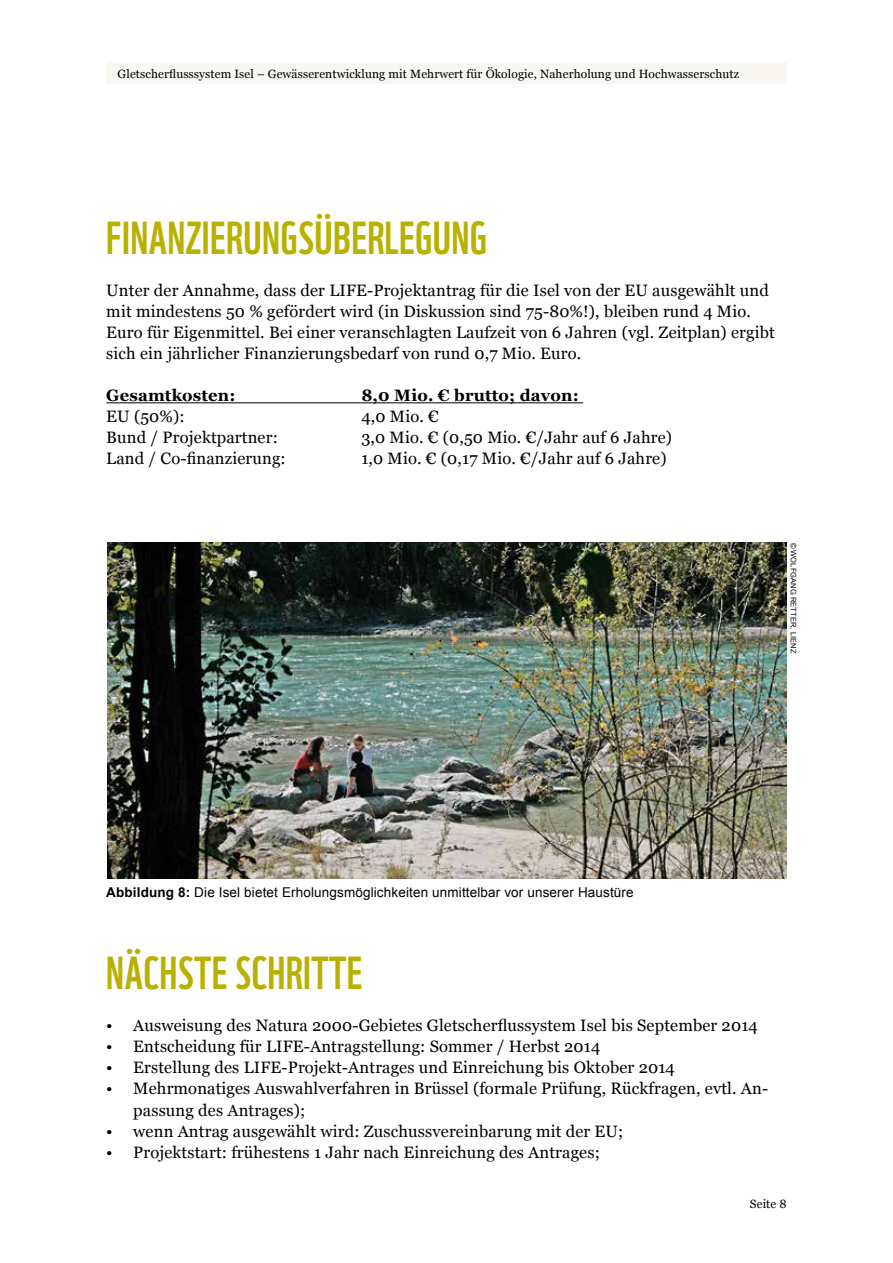
<style>
.page{position:relative;width:893px;height:1263px;background:#fff}
.page>*{position:absolute;margin:0;border:0;box-sizing:border-box;transform-origin:0 0}
.t1{font:45px "WWF";letter-spacing:.01em;color:#b9b100}
.t2{font:16.5px/21px "Georgia";letter-spacing:.01em;color:#000}
.t3{font:700 16.5px "Georgia";letter-spacing:.01em;color:#000}
.t4{font:13.5px "Arial";letter-spacing:.01em;color:#000}
.t5{font:12px "Georgia";letter-spacing:.01em;color:#000}
.t6{font:7.5px "Arial";letter-spacing:.01em;color:#000}
.s1{font-weight:700}
</style>
<div class="page">
<div style="left:106px;top:63px;width:681px;height:21px;background:#f8f7f1"></div>
<hr style="left:106px;top:402px;width:477px;height:1px;background:#000">
<img style="left:107px;top:543px;width:679px;height:336px">
<p class="t5" style="left:118px;top:65px;width:623px">Gletscherflusssystem Isel – Gewässerentwicklung mit Mehrwert für Ökologie, Naherholung und Hochwasserschutz</p>
<h1 class="t1" style="left:106px;top:203px;width:382px">FINANZIERUNGSÜBERLEGUNG</h1>
<p class="t2" style="left:106px;top:279px;width:670px">Unter der Annahme, dass der LIFE-Projektantrag für die Isel von der EU ausgewählt und mit mindestens 50 % gefördert wird (in Diskussion sind 75-80%!), bleiben rund 4 Mio.<br>Euro für Eigenmittel. Bei einer veranschlagten Laufzeit von 6 Jahren (vgl. Zeitplan) ergibt sich ein jährlicher Finanzierungsbedarf von rund 0,7 Mio. Euro.</p>
<p class="t3" style="left:106px;top:383px;width:131px">Gesamtkosten:</p>
<p class="t3" style="left:361px;top:383px;width:219px">8,0 Mio. € brutto; davon:</p>
<p class="t2" style="left:106px;top:405px;width:80px">EU (50%):</p>
<p class="t2" style="left:361px;top:405px;width:79px">4,0 Mio. €</p>
<p class="t2" style="left:106px;top:426px;width:173px">Bund / Projektpartner:</p>
<p class="t2" style="left:361px;top:426px;width:312px">3,0 Mio. € (0,50 Mio. €/Jahr auf 6 Jahre)</p>
<p class="t2" style="left:106px;top:447px;width:181px">Land / Co-finanzierung:</p>
<p class="t2" style="left:361px;top:447px;width:307px">1,0 Mio. € (0,17 Mio. €/Jahr auf 6 Jahre)</p>
<p class="t6" style="left:798px;top:543px;width:112px;rotate:90deg">© WOLFGANG RETTER, LIENZ</p>
<p class="t4" style="left:106px;top:883px;width:529px"><span class="s1">Abbildung 8:</span> Die Isel bietet Erholungsmöglichkeiten unmittelbar vor unserer Haustüre</p>
<h1 class="t1" style="left:106px;top:938px;width:258px">NÄCHSTE SCHRITTE</h1>
<p class="t2" style="left:106px;top:1014px;width:653px">• Ausweisung des Natura 2000-Gebietes Gletscherflussystem Isel bis September 2014</p>
<p class="t2" style="left:106px;top:1035px;width:496px">• Entscheidung für LIFE-Antragstellung: Sommer / Herbst 2014</p>
<p class="t2" style="left:106px;top:1056px;width:570px">• Erstellung des LIFE-Projekt-Antrages und Einreichung bis Oktober 2014</p>
<p class="t2" style="left:133px;top:1077px;width:636px;text-indent:-27px">• Mehrmonatiges Auswahlverfahren in Brüssel (formale Prüfung, Rückfragen, evtl. An&shy;passung des Antrages);</p>
<p class="t2" style="left:106px;top:1119px;width:519px">• wenn Antrag ausgewählt wird: Zuschussvereinbarung mit der EU;</p>
<p class="t2" style="left:106px;top:1140px;width:495px">• Projektstart: frühestens 1 Jahr nach Einreichung des Antrages;</p>
<p class="t5" style="left:750px;top:1195px;width:38px">Seite 8</p>
</div>
